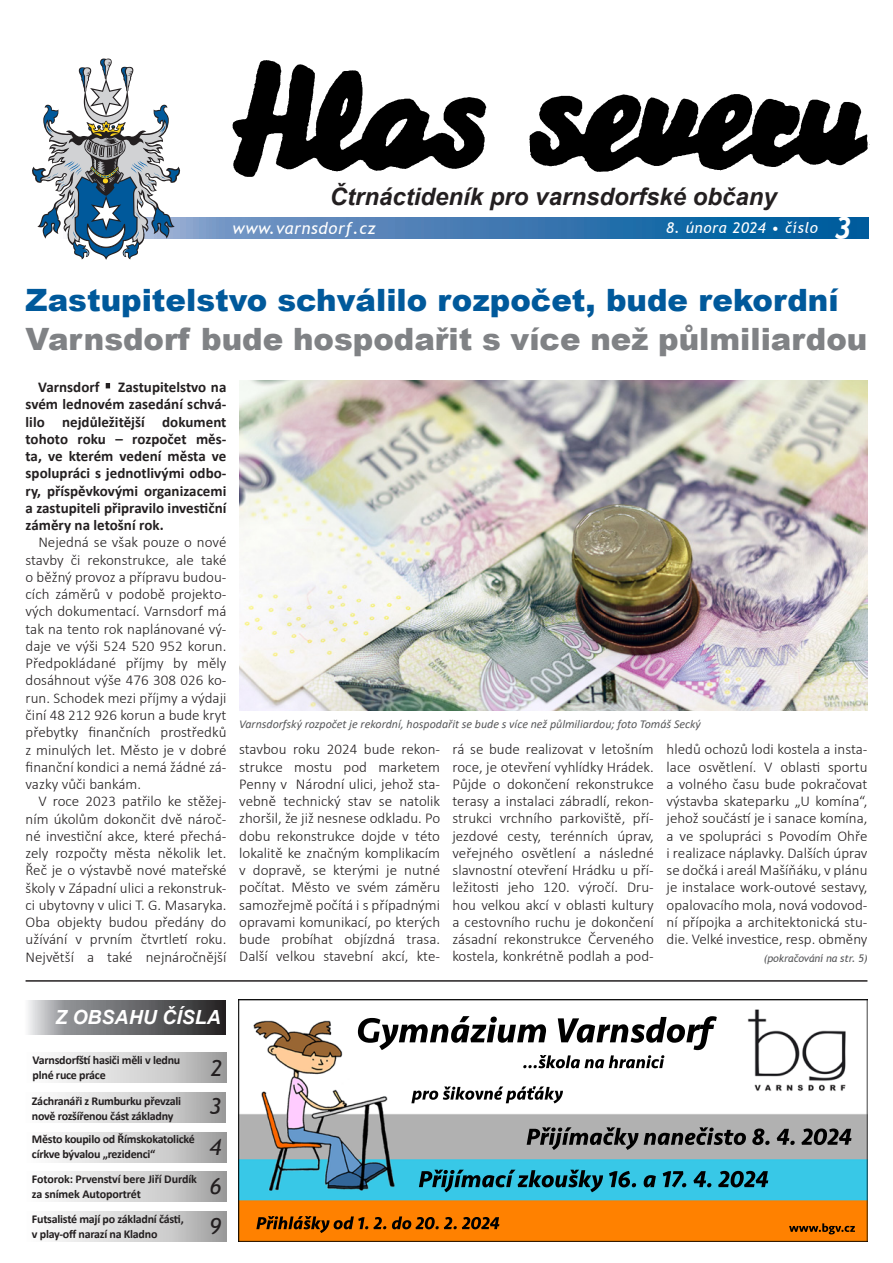
<style>
.page{position:relative;width:893px;height:1263px;background:#fff}
.page>*{position:absolute;margin:0;border:0;box-sizing:border-box;transform-origin:0 0}
.t1{font:900 30.75px "Arial";color:#00599b}
.t2{font:900 30.75px "Arial";color:#808285}
.t3{font:italic 700 24px "Arial";color:#231f20}
.t4{font:italic 22.5px "Trebuchet MS";color:#231f20}
.t5{font:italic 700 19.5px "Arial";color:#fff}
.t6{font:italic 16.5px "Trebuchet MS";letter-spacing:.04em;color:#fff}
.t7{font:300 15px/17.2px "Calibri";color:#231f20;text-align:justify}
.t8{font:700 15px/17.2px "Calibri";color:#231f20;text-align:justify}
.t9{font:italic 15px "Trebuchet MS";letter-spacing:.04em;color:#fff}
.t10{font:700 12px/15px "Calibri";letter-spacing:-.02em;color:#231f20}
.t11{font:italic 12px "Calibri";color:#57585a}
.t12{font:italic 10.5px "Trebuchet MS";letter-spacing:-.01em;color:#57585a}
.s1{font-family:"Trebuchet";font-weight:700;font-size:31.2px}
</style>
<div class="page">
<img style="left:181px;top:217px;width:687px;height:21px">
<img style="left:232px;top:60px;width:638px;height:117px">
<svg style="left:32px;top:58px;width:149px;height:202px"></svg>
<img style="left:28px;top:1000px;width:197px;height:34px">
<svg style="left:106px;top:383px;width:4px;height:5px"></svg>
<hr style="left:26px;top:980px;width:841px;height:2px;background:#231f20">
<img style="left:238px;top:999px;width:629px;height:243px">
<img style="left:239px;top:381px;width:628px;height:329px">
<h2 class="t3" style="left:330px;top:180px;width:448px">Čtrnáctideník pro varnsdorfské občany</h2>
<p class="t6" style="left:232px;top:218px;width:145px">www.varnsdorf.cz</p>
<p class="t9" style="left:666px;top:218px;width:187px">8. února 2024 • číslo <span class="s1">3</span></p>
<h1 class="t1" style="left:26px;top:278px;width:815px">Zastupitelstvo schválilo rozpočet, bude rekordní</h1>
<h1 class="t2" style="left:26px;top:317px;width:843px">Varnsdorf bude hospodařit s více než půlmiliardou</h1>
<p class="t8" style="left:26px;top:378px;width:202px;text-indent:13px">Varnsdorf Zastupitelstvo na svém lednovém zasedání schvá&shy;lilo nejdůležitější dokument tohoto roku – rozpočet měs&shy;ta, ve kterém vedení města ve spolupráci s jednotlivými odbo&shy;ry, příspěvkovými organizacemi a zastupiteli připravilo investiční záměry na letošní rok.</p>
<p class="t7" style="left:26px;top:534px;width:202px;text-indent:13px">Nejedná se však pouze o nové stavby či rekonstrukce, ale také o běžný provoz a přípravu budou&shy;cích záměrů v podobě projekto&shy;vých dokumentací. Varnsdorf má tak na tento rok naplánované vý&shy;daje ve výši 524 520 952 korun.<br>Předpokládané příjmy by měly dosáhnout výše 476 308 026 ko&shy;run. Schodek mezi příjmy a výdaji činí 48 212 926 korun a bude kryt přebytky finančních prostředků z minulých let. Město je v dobré finanční kondici a nemá žádné zá&shy;vazky vůči bankám.</p>
<p class="t7" style="left:26px;top:792px;width:202px;text-indent:13px">V roce 2023 patřilo ke stěžej&shy;ním úkolům dokončit dvě nároč&shy;né investiční akce, které přechá&shy;zely rozpočty města několik let.<br>Řeč je o výstavbě nové mateřské školy v Západní ulici a rekonstruk&shy;ci ubytovny v ulici T. G. Masaryka.<br>Oba objekty budou předány do užívání v prvním čtvrtletí roku.<br>Největší a také nejnáročnější</p>
<p class="t11" style="left:239px;top:716px;width:463px">Varnsdorfský rozpočet je rekordní, hospodařit se bude s více než půlmiliardou; foto Tomáš Secký</p>
<p class="t7" style="left:239px;top:741px;width:202px">stavbou roku 2024 bude rekon&shy;strukce mostu pod marketem Penny v Národní ulici, jehož sta&shy;vebně technický stav se natolik zhoršil, že již nesnese odkladu. Po dobu rekonstrukce dojde v této lokalitě ke značným komplikacím v dopravě, se kterými je nutné počítat. Město ve svém záměru samozřejmě počítá i s případnými opravami komunikací, po kterých bude probíhat objízdná trasa.<br>Další velkou stavební akcí, kte-</p>
<p class="t7" style="left:452px;top:741px;width:203px">rá se bude realizovat v letošním roce, je otevření vyhlídky Hrádek.<br>Půjde o dokončení rekonstrukce terasy a instalaci zábradlí, rekon&shy;strukci vrchního parkoviště, pří&shy;jezdové cesty, terénních úprav, veřejného osvětlení a následné slavnostní otevření Hrádku u pří&shy;ležitosti jeho 120. výročí. Dru&shy;hou velkou akcí v oblasti kultury a cestovního ruchu je dokončení zásadní rekonstrukce Červeného kostela, konkrétně podlah a pod-</p>
<p class="t7" style="left:667px;top:741px;width:202px">hledů ochozů lodi kostela a insta&shy;lace osvětlení. V oblasti sportu a volného času bude pokračovat výstavba skateparku „U komína“, jehož součástí je i sanace komína, a ve spolupráci s Povodím Ohře i realizace náplavky. Dalších úprav se dočká i areál Mašíňáku, v plánu je instalace work-outové sestavy, opalovacího mola, nová vodovod&shy;ní přípojka a architektonická stu&shy;die. Velké investice, resp. obměny</p>
<p class="t12" style="left:764px;top:951px;width:105px">(pokračování na str. 5)</p>
<h3 class="t5" style="left:55px;top:1004px;width:167px">Z OBSAHU ČÍSLA</h3>
<p class="t10" style="left:33px;top:1052px;width:149px">Varnsdorfští hasiči měli v lednu plné ruce práce</p>
<h3 class="t4" style="left:210px;top:1054px;width:13px">2</h3>
<p class="t10" style="left:32px;top:1093px;width:151px">Záchranáři z Rumburku převzali nově rozšířenou část základny</p>
<h3 class="t4" style="left:209px;top:1092px;width:13px">3</h3>
<p class="t10" style="left:32px;top:1132px;width:164px">Město koupilo od Římskokatolické církve bývalou „rezidenci“</p>
<h3 class="t4" style="left:209px;top:1133px;width:13px">4</h3>
<p class="t10" style="left:32px;top:1171px;width:167px">Fotorok: Prvenství bere Jiří Durdík za snímek Autoportrét</p>
<h3 class="t4" style="left:209px;top:1172px;width:13px">6</h3>
<p class="t10" style="left:32px;top:1211px;width:153px">Futsalisté mají po základní části, v play-off narazí na Kladno</p>
<h3 class="t4" style="left:209px;top:1213px;width:13px">9</h3>
</div>
